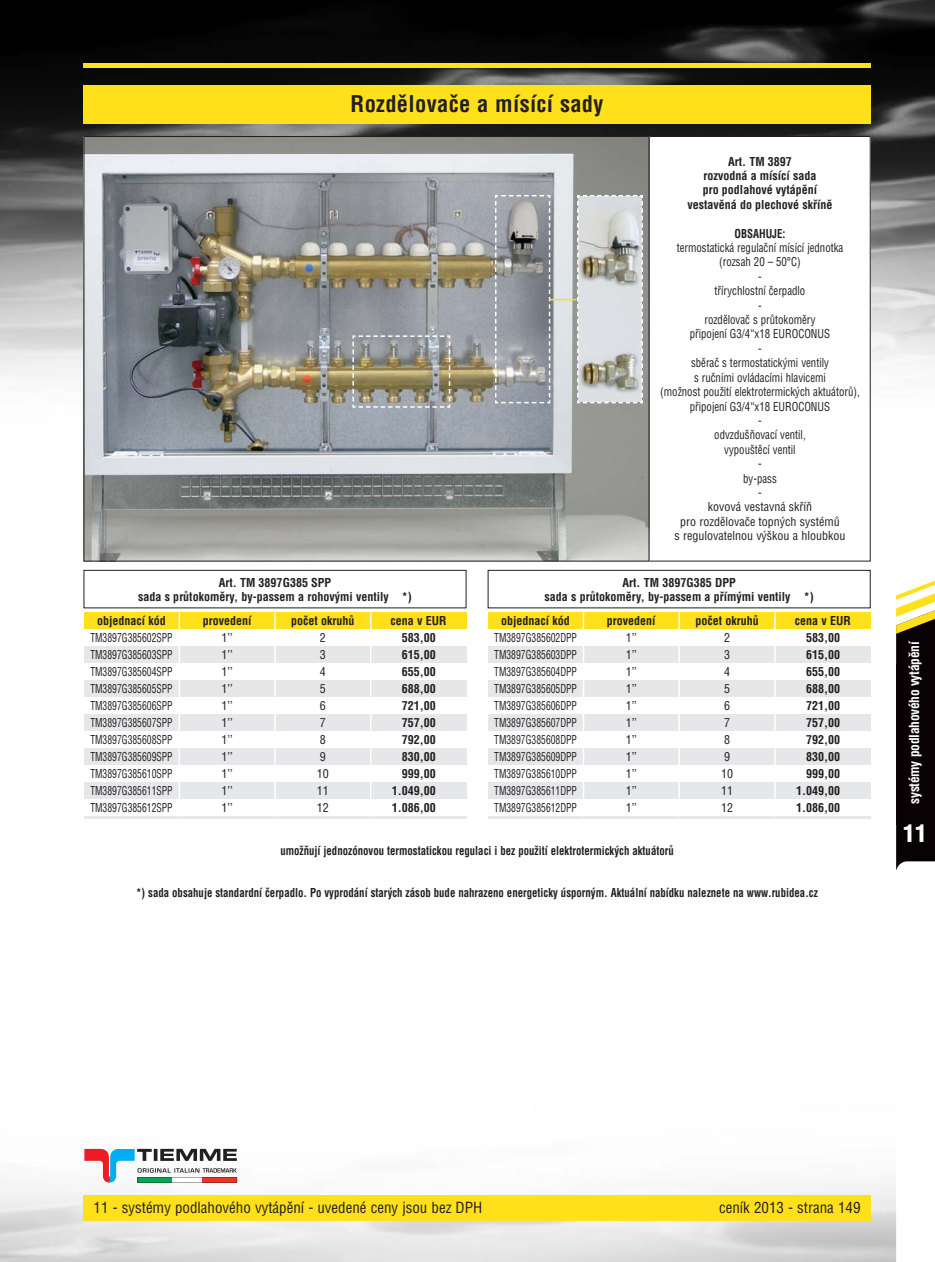
<style>
.page{position:relative;width:935px;height:1262px;background:#fff}
.page>*{position:absolute;margin:0;border:0;box-sizing:border-box;transform-origin:0 0}
.t1{font:900 condensed 24px "Helvetica CE";color:#fff}
.t2{font:700 condensed 22.5px "Helvetica CE";letter-spacing:.015em;color:#231f20}
.t3{font:condensed 15px "Helvetica CE";color:#231f20}
.t4{font:700 condensed 13.5px "Helvetica CE";letter-spacing:-.02em;color:#fff}
.t5{font:700 condensed 12px/17px "Helvetica CE";color:#231f20;text-align:center}
.t6{font:condensed 12px/14.4px "Helvetica CE";color:#231f20;text-align:center;scale:.9 1}
.t7{font:condensed 12px/17px "Helvetica CE";color:#231f20;text-align:justify;scale:.8 1}
.t8{font:700 condensed 12px "Helvetica CE";color:#231f20;scale:.9 1}
.t9{font:condensed 12px/17px "Helvetica CE";color:#231f20;text-align:justify}
</style>
<div class="page">
<img style="left:0;top:1160px;width:896px;height:101px">
<img style="left:0;top:0;width:934px;height:442px">
<div style="left:84px;top:1195px;width:786px;height:25px;background:#ffe01a"></div>
<svg style="left:137px;top:1148px;width:100px;height:12px"></svg>
<svg style="left:110px;top:1149px;width:25px;height:33px"></svg>
<svg style="left:84px;top:1148px;width:26px;height:34px"></svg>
<svg style="left:137px;top:1168px;width:100px;height:14px"></svg>
<hr style="left:84px;top:64px;width:786px;height:4px;background:#ffe01a">
<svg style="left:896px;top:581px;width:38px;height:289px;background:#362e22"></svg>
<div style="left:84px;top:85px;width:786px;height:38px;background:#ffe01a"></div>
<div style="left:84px;top:612px;width:382px;height:17px;background:#ffe01a"></div>
<div style="left:84px;top:646px;width:382px;height:17px;background:#e6e7e8"></div>
<div style="left:84px;top:680px;width:382px;height:17px;background:#e6e7e8"></div>
<div style="left:84px;top:714px;width:382px;height:17px;background:#e6e7e8"></div>
<div style="left:84px;top:748px;width:382px;height:17px;background:#e6e7e8"></div>
<div style="left:84px;top:782px;width:382px;height:17px;background:#e6e7e8"></div>
<hr style="left:84px;top:816px;width:382px;height:3px;background:#e6e7e8">
<div style="left:84px;top:136px;width:786px;height:425px;background:#fff"></div>
<img style="left:86px;top:138px;width:561px;height:421px">
<hr style="left:370px;top:612px;width:1px;height:204px;background:#fff">
<hr style="left:274px;top:612px;width:2px;height:204px;background:#fff">
<hr style="left:178px;top:612px;width:2px;height:204px;background:#fff">
<div style="left:84px;top:570px;width:382px;height:38px;border:1px solid #231f20"></div>
<div style="left:487px;top:612px;width:383px;height:17px;background:#ffe01a"></div>
<div style="left:487px;top:646px;width:383px;height:17px;background:#e6e7e8"></div>
<div style="left:487px;top:680px;width:383px;height:17px;background:#e6e7e8"></div>
<div style="left:487px;top:714px;width:383px;height:17px;background:#e6e7e8"></div>
<div style="left:487px;top:748px;width:383px;height:17px;background:#e6e7e8"></div>
<div style="left:487px;top:782px;width:383px;height:17px;background:#e6e7e8"></div>
<hr style="left:487px;top:816px;width:383px;height:3px;background:#e6e7e8">
<hr style="left:774px;top:612px;width:1px;height:204px;background:#fff">
<hr style="left:678px;top:612px;width:2px;height:204px;background:#fff">
<hr style="left:582px;top:612px;width:2px;height:204px;background:#fff">
<div style="left:487px;top:570px;width:383px;height:38px;border:1px solid #231f20"></div>
<img style="left:352px;top:335px;width:99px;height:73px">
<svg style="left:494px;top:194px;width:149px;height:210px;background:#b6b8b9"></svg>
<h2 class="t2" style="left:350px;top:96px;width:254px">Rozdělovače a mísící sady</h2>
<p class="t5" style="left:687px;top:155px;width:147px;line-height:14.4px">Art. TM 3897<br>rozvodná a mísící sada<br>pro podlahové vytápění vestavěná do plechové skříně</p>
<p class="t8" style="left:734px;top:229px;width:58px">OBSAHUJE:</p>
<p class="t6" style="left:660px;top:242px;width:223px">termostatická regulační mísící jednotka (rozsah 20 – 50°C)<br>-<br>třírychlostní čerpadlo<br>-<br>rozdělovač s průtokoměry<br>připojení G3/4“x18 EUROCONUS<br>-<br>sběrač s termostatickými ventily<br>s ručními ovládacími hlavicemi<br>(možnost použití elektrotermických aktuátorů), připojení G3/4“x18 EUROCONUS<br>-<br>odvzdušňovací ventil,<br>vypouštěcí ventil<br>-<br>by-pass<br>-<br>kovová vestavná skříň<br>pro rozdělovače topných systémů<br>s regulovatelnou výškou a hloubkou</p>
<p class="t5" style="left:138px;top:576px;width:275px;line-height:14.4px">Art. TM 3897G385 SPP<br>sada s průtokoměry, by-passem a rohovými ventily *)</p>
<p class="t5" style="left:544px;top:576px;width:271px;line-height:14.4px">Art. TM 3897G385 DPP<br>sada s průtokoměry, by-passem a přímými ventily *)</p>
<p class="t5" style="left:97px;top:613px;width:70px">objednací kód</p>
<p class="t5" style="left:203px;top:613px;width:50px">provedení</p>
<p class="t5" style="left:291px;top:613px;width:65px">počet okruhů</p>
<p class="t5" style="left:390px;top:613px;width:57px">cena v EUR</p>
<p class="t9" style="left:221px;top:631px;width:13px">1’’</p>
<p class="t9" style="left:320px;top:631px;width:7px">2</p>
<p class="t9" style="left:221px;top:648px;width:13px">1’’ 1’’ 1’’ 1’’ 1’’ 1’’ 1’’ 1’’ 1’’ 1’’</p>
<p class="t9" style="left:317px;top:648px;width:13px;text-align:left">3<br>4<br>5<br>6<br>7<br>8<br>9<br>10<br>11<br>12</p>
<p class="t5" style="left:501px;top:613px;width:70px">objednací kód</p>
<p class="t5" style="left:607px;top:613px;width:50px">provedení</p>
<p class="t5" style="left:695px;top:613px;width:65px">počet okruhů</p>
<p class="t5" style="left:794px;top:613px;width:57px">cena v EUR</p>
<p class="t9" style="left:625px;top:631px;width:13px">1’’</p>
<p class="t9" style="left:724px;top:631px;width:7px">2</p>
<p class="t9" style="left:625px;top:648px;width:13px">1’’ 1’’ 1’’ 1’’ 1’’ 1’’ 1’’ 1’’ 1’’ 1’’</p>
<p class="t9" style="left:721px;top:648px;width:13px;text-align:left">3<br>4<br>5<br>6<br>7<br>8<br>9<br>10<br>11<br>12</p>
<p class="t7" style="left:90px;top:631px;width:104px">TM3897G385602SPP TM3897G385603SPP TM3897G385604SPP TM3897G385605SPP TM3897G385606SPP TM3897G385607SPP TM3897G385608SPP TM3897G385609SPP TM3897G385610SPP TM3897G385611SPP TM3897G385612SPP</p>
<p class="t5" style="left:392px;top:631px;width:45px;text-align:right">583,00<br>615,00<br>655,00<br>688,00<br>721,00<br>757,00<br>792,00<br>830,00<br>999,00<br>1.049,00<br>1.086,00</p>
<p class="t7" style="left:494px;top:631px;width:105px">TM3897G385602DPP TM3897G385603DPP TM3897G385604DPP TM3897G385605DPP TM3897G385606DPP TM3897G385607DPP TM3897G385608DPP TM3897G385609DPP TM3897G385610DPP TM3897G385611DPP TM3897G385612DPP</p>
<p class="t8" style="left:280px;top:846px;width:438px">umožňují jednozónovou termostatickou regulaci i bez použití elektrotermických aktuátorů</p>
<p class="t8" style="left:136px;top:889px;width:759px">*) sada obsahuje standardní čerpadlo. Po vyprodání starých zásob bude nahrazeno energeticky úsporným. Aktuální nabídku naleznete na www.rubidea.cz</p>
<p class="t5" style="left:796px;top:631px;width:45px;text-align:right">583,00<br>615,00<br>655,00<br>688,00<br>721,00<br>757,00<br>792,00<br>830,00<br>999,00<br>1.049,00<br>1.086,00</p>
<p class="t4" style="left:909px;top:804px;width:164px;rotate:-90deg">systémy podlahového vytápění</p>
<h1 class="t1" style="left:903px;top:824px;width:25px">11</h1>
<p class="t3" style="left:94px;top:1202px;width:390px">11 - systémy podlahového vytápění - uvedené ceny jsou bez DPH</p>
<p class="t3" style="left:719px;top:1202px;width:143px">ceník 2013 - strana 149</p>
</div>
